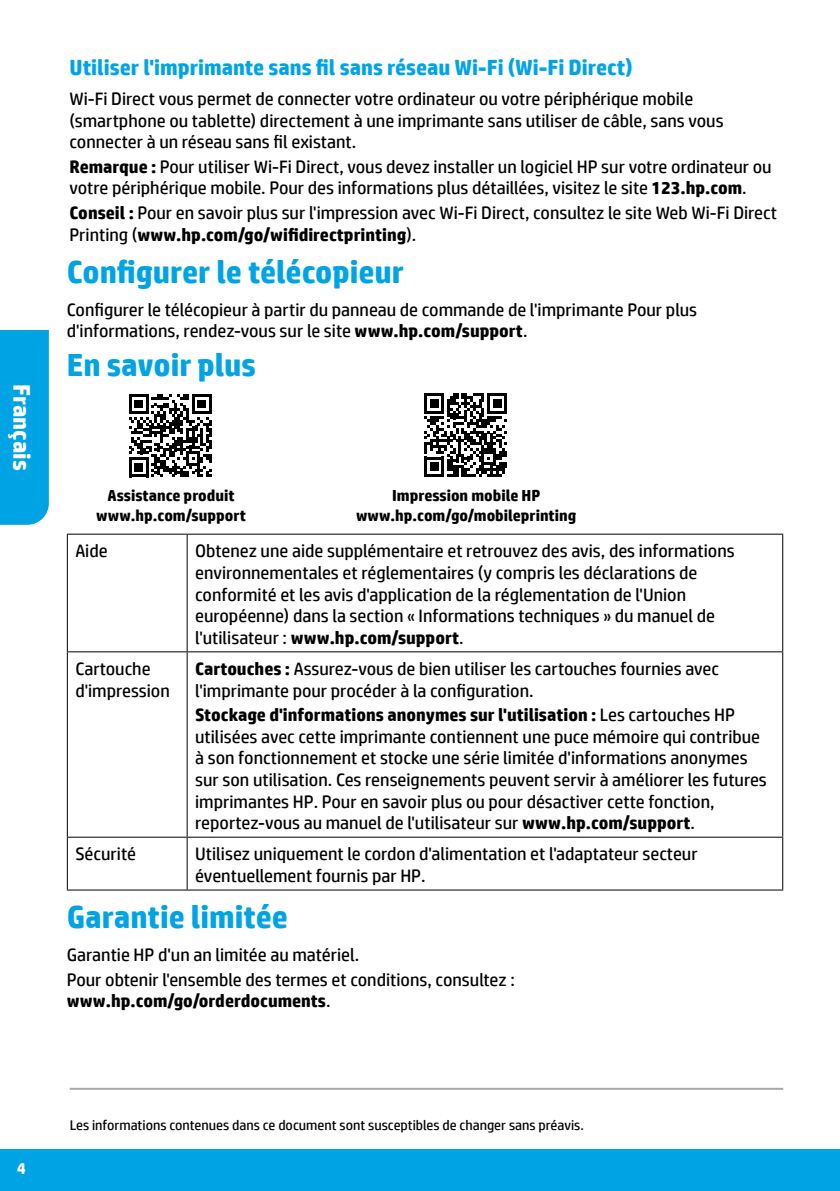
<style>
.page{position:relative;width:840px;height:1191px;background:#fff}
.page>*{position:absolute;margin:0;border:0;box-sizing:border-box;transform-origin:0 0}
.section_title{font:700 32px "HP Simplified";color:#00a4e4}
.bleed_tab{font:700 24px "HP Simplified";color:#fff}
.subsection_title2{font:700 22px "HP Simplified";color:#00a4e4}
.table_body2{font:18px/21.6px "HP Simplified";color:#000}
.body{font:18px/21.6px "HP Simplified";color:#000}
.table_body1{font:18px/21.6px "HP Simplified";color:#000}
.body-2{font:700 16px "HP Simplified";color:#000}
.t1{font:700 16px "HP Simplified";color:#fff}
.t2{font:14px "HP Simplified";color:#000}
.s1{font-weight:700}
</style>
<div class="page">
<div style="left:0;top:1149px;width:839px;height:42px;background:#00a4e4"></div>
<svg style="left:424px;top:393px;width:83px;height:83px"></svg>
<svg style="left:129px;top:394px;width:83px;height:83px"></svg>
<hr style="left:70px;top:1087px;width:712px;height:2px;background:#a7a9ac">
<div style="left:0;top:330px;width:49px;height:195px;background:#00a4e4"></div>
<hr style="left:67px;top:533px;width:120px;height:1px;background:#000">
<hr style="left:67px;top:534px;width:1px;height:117px;background:#000">
<hr style="left:187px;top:533px;width:595px;height:1px;background:#000">
<hr style="left:186px;top:534px;width:1px;height:117px;background:#000">
<hr style="left:781px;top:534px;width:1px;height:117px;background:#000">
<hr style="left:67px;top:651px;width:120px;height:1px;background:#000">
<hr style="left:67px;top:652px;width:1px;height:184px;background:#000">
<hr style="left:187px;top:651px;width:595px;height:1px;background:#000">
<hr style="left:186px;top:652px;width:1px;height:184px;background:#000">
<hr style="left:781px;top:652px;width:1px;height:184px;background:#000">
<hr style="left:67px;top:836px;width:120px;height:1px;background:#000">
<hr style="left:67px;top:837px;width:1px;height:52px;background:#000">
<hr style="left:187px;top:836px;width:595px;height:1px;background:#000">
<hr style="left:186px;top:837px;width:1px;height:52px;background:#000">
<hr style="left:781px;top:837px;width:1px;height:52px;background:#000">
<hr style="left:67px;top:889px;width:120px;height:1px;background:#000">
<hr style="left:187px;top:889px;width:595px;height:1px;background:#000">
<p class="bleed_tab" style="left:38px;top:384px;width:88px;rotate:90deg">Français</p>
<p class="subsection_title2" style="left:69px;top:53px;width:564px">Utiliser l'imprimante sans fil sans réseau Wi-Fi (Wi-Fi Direct)</p>
<p class="body" style="left:69px;top:88px;width:655px">Wi-Fi Direct vous permet de connecter votre ordinateur ou votre périphérique mobile (smartphone ou tablette) directement à une imprimante sans utiliser de câble, sans vous connecter à un réseau sans fil existant.</p>
<p class="body" style="left:69px;top:156px;width:703px"><span class="s1">Remarque :</span> Pour utiliser Wi-Fi Direct, vous devez installer un logiciel HP sur votre ordinateur ou votre périphérique mobile. Pour des informations plus détaillées, visitez le site <span class="s1">123.hp.com</span>.</p>
<p class="body" style="left:69px;top:202px;width:708px"><span class="s1">Conseil :</span> Pour en savoir plus sur l'impression avec Wi-Fi Direct, consultez le site Web Wi-Fi Direct<br>Printing (<span class="s1">www.hp.com/go/wifidirectprinting</span>).</p>
<p class="section_title" style="left:67px;top:251px;width:338px">Configurer le télécopieur</p>
<p class="body" style="left:67px;top:298px;width:631px">Configurer le télécopieur à partir du panneau de commande de l'imprimante Pour plus d'informations, rendez-vous sur le site <span class="s1">www.hp.com/support</span>.</p>
<p class="section_title" style="left:67px;top:344px;width:190px">En savoir plus</p>
<p class="body-2" style="left:107px;top:485px;width:129px">Assistance produit</p>
<p class="body-2" style="left:96px;top:504px;width:151px">www.hp.com/support</p>
<p class="body-2" style="left:392px;top:485px;width:149px">Impression mobile HP</p>
<p class="body-2" style="left:356px;top:504px;width:222px">www.hp.com/go/mobileprinting</p>
<p class="table_body1" style="left:75px;top:540px;width:34px">Aide</p>
<p class="table_body2" style="left:195px;top:540px;width:541px">Obtenez une aide supplémentaire et retrouvez des avis, des informations environnementales et réglementaires (y compris les déclarations de conformité et les avis d'application de la réglementation de l'Union européenne) dans la section « Informations techniques » du manuel de l'utilisateur : <span class="s1">www.hp.com/support</span>.</p>
<p class="table_body1" style="left:75px;top:658px;width:96px">Cartouche d'impression</p>
<p class="table_body2" style="left:195px;top:658px;width:525px"><span class="s1">Cartouches :</span> Assurez-vous de bien utiliser les cartouches fournies avec l'imprimante pour procéder à la configuration.</p>
<p class="table_body2" style="left:195px;top:704px;width:573px"><span class="s1">Stockage d'informations anonymes sur l'utilisation :</span> Les cartouches HP utilisées avec cette imprimante contiennent une puce mémoire qui contribue à son fonctionnement et stocke une série limitée d'informations anonymes sur son utilisation. Ces renseignements peuvent servir à améliorer les futures imprimantes HP. Pour en savoir plus ou pour désactiver cette fonction, reportez-vous au manuel de l'utilisateur sur <span class="s1">www.hp.com/support</span>.</p>
<p class="table_body1" style="left:75px;top:843px;width:62px">Sécurité</p>
<p class="table_body2" style="left:195px;top:843px;width:504px">Utilisez uniquement le cordon d'alimentation et l'adaptateur secteur éventuellement fournis par HP.</p>
<p class="section_title" style="left:67px;top:896px;width:222px">Garantie limitée</p>
<p class="table_body1" style="left:67px;top:943px;width:294px">Garantie HP d'un an limitée au matériel.</p>
<p class="table_body1" style="left:67px;top:968px;width:449px">Pour obtenir l'ensemble des termes et conditions, consultez : <span class="s1">www.hp.com/go/orderdocuments</span>.</p>
<p class="t1" style="left:17px;top:1157px;width:10px">4</p>
<p class="t2" style="left:70px;top:1116px;width:515px">Les informations contenues dans ce document sont susceptibles de changer sans préavis.</p>
</div>
